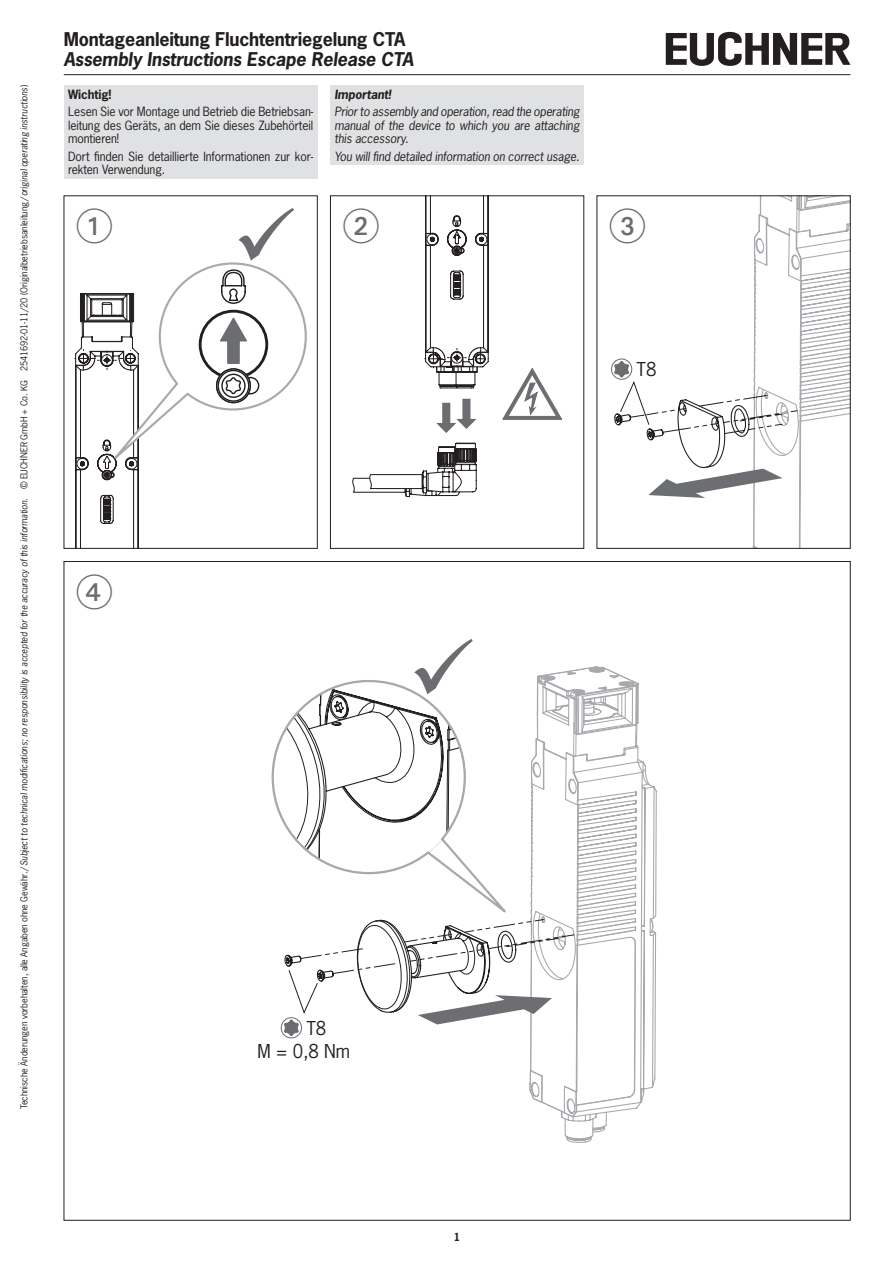
<style>
.page{position:relative;width:893px;height:1263px;background:#fff}
.page>*{position:absolute;margin:0;border:0;box-sizing:border-box;transform-origin:0 0}
.t1{font:36px "Deco Numbers LH Circle";color:#6c6d70}
.t2{font:18px "News Gothic Std";color:#231f20}
.t3{font:700 17.85px "News Gothic Std";letter-spacing:-.01em;color:#231f20}
.t4{font:italic 700 17.85px "News Gothic Std";letter-spacing:-.01em;color:#231f20}
.fließtext{font:12px/13.8px "News Gothic Std";letter-spacing:-.01em;color:#231f20;text-align:justify}
.fließtext-2{font:italic 12px/13.8px "News Gothic Std";letter-spacing:-.01em;color:#231f20;text-align:justify}
.fließtext-3{font:italic 700 12px "News Gothic Std";letter-spacing:-.01em;color:#231f20}
.fließtext-4{font:700 12px "News Gothic Std";letter-spacing:-.01em;color:#231f20}
.t5{font:700 10.5px "News Gothic Std";color:#231f20}
.t6{font:italic 9px "News Gothic Std";letter-spacing:-.015em;color:#231f20}
.s1{font-style:normal}
</style>
<div class="page">
<hr style="left:64px;top:74px;width:786px;height:1px;background:#231f20">
<svg style="left:666px;top:32px;width:184px;height:34px"></svg>
<svg style="left:352px;top:442px;width:125px;height:55px"></svg>
<svg style="left:436px;top:399px;width:41px;height:34px"></svg>
<svg style="left:502px;top:368px;width:60px;height:52px"></svg>
<svg style="left:424px;top:198px;width:65px;height:191px"></svg>
<div style="left:330px;top:196px;width:254px;height:353px;border:1px solid #231f20"></div>
<svg style="left:74px;top:208px;width:232px;height:339px"></svg>
<div style="left:64px;top:85px;width:253px;height:94px;background:#e0e1e3"></div>
<div style="left:330px;top:85px;width:254px;height:80px;background:#e0e1e3"></div>
<svg style="left:561px;top:763px;width:96px;height:380px"></svg>
<svg style="left:280px;top:639px;width:364px;height:474px"></svg>
<svg style="left:271px;top:679px;width:250px;height:248px"></svg>
<svg style="left:614px;top:198px;width:234px;height:349px"></svg>
<div style="left:611px;top:359px;width:21px;height:21px;border:1px solid #6c6d70;border-radius:50%"></div>
<h3 class="t3" style="left:64px;top:27px;width:343px">Montageanleitung Fluchtentriegelung CTA</h3>
<h3 class="t4" style="left:64px;top:48px;width:351px">Assembly Instructions Escape Release CTA</h3>
<p class="t6" style="left:18px;top:1109px;width:1025px;rotate:-90deg"><span class="s1">Technische Änderungen vorbehalten, alle Angaben ohne Gewähr./</span>Subject to technical modifications; no responsibility is accepted for the accuracy of this information. <span class="s1">© EUCHNER GmbH + Co. KG 2541692‑01‑11/20 (Originalbetriebsanleitung/</span>original operating instructions<span class="s1">)</span></p>
<p class="fließtext-4" style="left:68px;top:86px;width:45px">Wichtig!</p>
<p class="fließtext-3" style="left:334px;top:86px;width:58px">Important!</p>
<p class="fließtext-2" style="left:334px;top:105px;width:247px">Prior to assembly and operation, read the operating manual of the device to which you are attaching this accessory.</p>
<p class="fließtext-2" style="left:334px;top:149px;width:247px">You will find detailed information on correct usage.</p>
<p class="fließtext" style="left:68px;top:104px;width:247px">Lesen Sie vor Montage und Betrieb die Betriebsan‑ leitung des Geräts, an dem Sie dieses Zubehörteil montieren!</p>
<p class="fließtext" style="left:68px;top:149px;width:247px">Dort finden Sie detaillierte Informationen zur kor‑ rekten Verwendung.</p>
<p class="t1" style="left:77px;top:208px;width:37px">1</p>
<p class="t1" style="left:343px;top:208px;width:37px">2</p>
<p class="t1" style="left:609px;top:208px;width:37px">3</p>
<p class="t2" style="left:637px;top:358px;width:21px">T8</p>
<p class="t1" style="left:77px;top:574px;width:37px">4</p>
<p class="t2" style="left:306px;top:1016px;width:21px">T8</p>
<p class="t2" style="left:257px;top:1040px;width:94px">M = 0,8 Nm</p>
<p class="t5" style="left:454px;top:1230px;width:8px">1</p>
</div>
